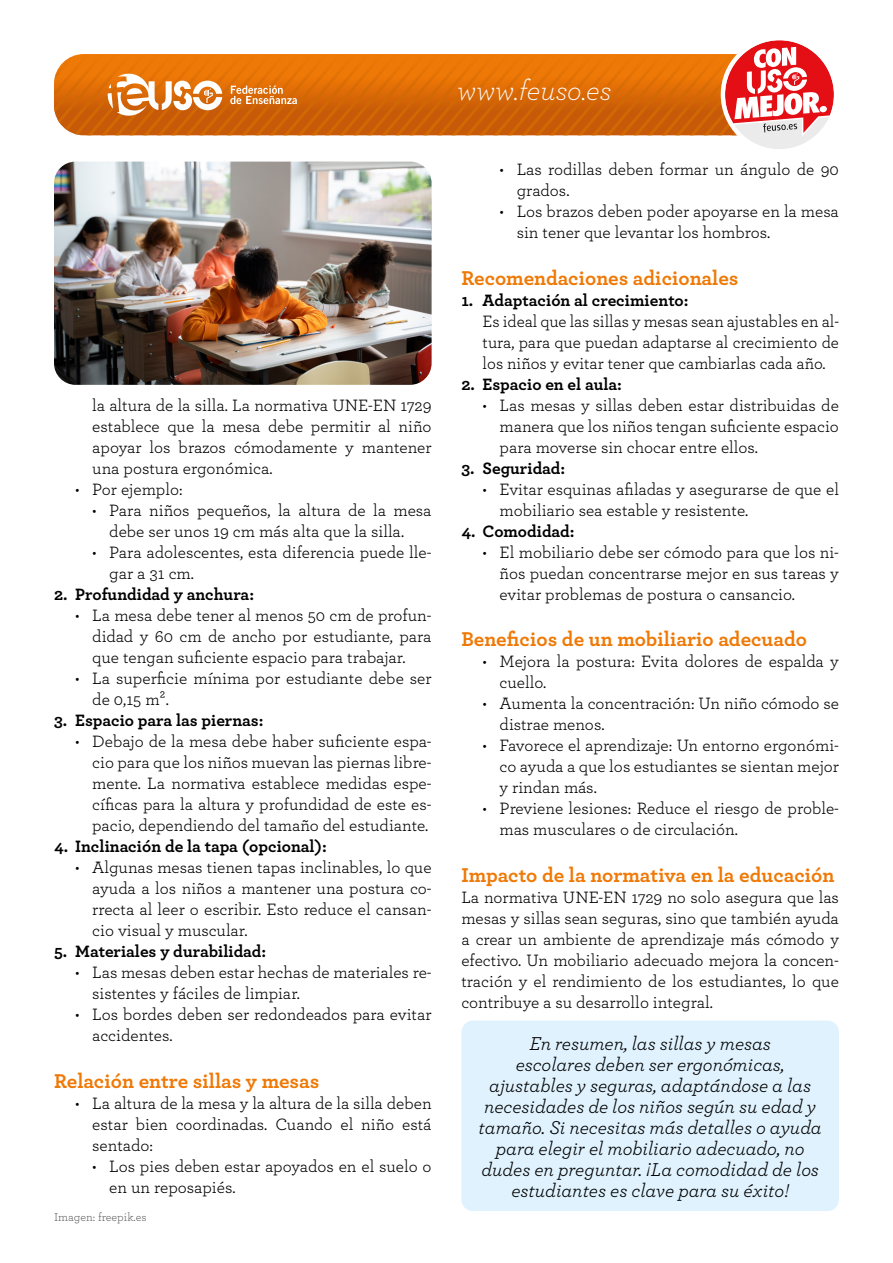
<style>
.page{position:relative;width:893px;height:1263px;background:#fff}
.page>*{position:absolute;margin:0;border:0;box-sizing:border-box;transform-origin:0 0}
.t1{font:italic 300 29.4px "Archer Pro";color:#fff}
.t2{font:700 21px "Archer Pro";color:#ef7906}
.t3{font:italic 19.5px/21px "Archer Pro";color:#000;text-align:center}
.t4{font:17.25px/21px "Archer Pro";color:#000}
.t5{font:700 17.25px "Archer Pro";color:#000}
.t6{font:12px "Archer Pro";color:#000}
</style>
<div class="page">
<div style="left:461px;top:1020px;width:378px;height:191px;background:#dff2fd;border-radius:12px"></div>
<div style="left:721px;top:36px;width:117px;height:117px;border:4px solid #fff;border-radius:50%"></div>
<svg style="left:54px;top:40px;width:780px;height:109px"></svg>
<img style="left:54px;top:162px;width:378px;height:223px">
<p class="t4" style="left:92px;top:394px;width:341px;text-align:justify">la altura de la silla. La normativa UNE-EN 1729 establece que la mesa debe permitir al niño apoyar los brazos cómodamente y mantener una postura ergonómica.</p>
<p class="t4" style="left:75px;top:478px;width:109px">• Por ejemplo:</p>
<p class="t4" style="left:109px;top:499px;width:324px;text-indent:-17px">• Para niños pequeños, la altura de la mesa debe ser unos 19 cm más alta que la silla.</p>
<p class="t4" style="left:109px;top:541px;width:324px;text-indent:-17px">• Para adolescentes, esta diferencia puede lle&shy;gar a 31 cm.</p>
<p class="t5" style="left:54px;top:581px;width:202px">2. Profundidad y anchura:</p>
<p class="t4" style="left:92px;top:604px;width:341px;text-align:justify;text-indent:-17px">• La mesa debe tener al menos 50 cm de profun&shy;didad y 60 cm de ancho por estudiante, para que tengan suficiente espacio para trabajar.</p>
<p class="t4" style="left:92px;top:667px;width:341px;text-indent:-17px">• La superficie mínima por estudiante debe ser de 0,15 m².</p>
<p class="t5" style="left:54px;top:707px;width:211px">3. Espacio para las piernas:</p>
<p class="t4" style="left:92px;top:730px;width:341px;text-align:justify;text-indent:-17px">• Debajo de la mesa debe haber suficiente espa&shy;cio para que los niños muevan las piernas libre&shy;mente. La normativa establece medidas espe&shy;cíficas para la altura y profundidad de este es&shy;pacio, dependiendo del tamaño del estudiante.</p>
<p class="t5" style="left:54px;top:833px;width:274px">4. Inclinación de la tapa (opcional):</p>
<p class="t4" style="left:92px;top:856px;width:341px;text-align:justify;text-indent:-17px">• Algunas mesas tienen tapas inclinables, lo que ayuda a los niños a mantener una postura co&shy;rrecta al leer o escribir. Esto reduce el cansan&shy;cio visual y muscular.</p>
<p class="t5" style="left:54px;top:938px;width:214px">5. Materiales y durabilidad:</p>
<p class="t4" style="left:92px;top:961px;width:341px;text-indent:-17px">• Las mesas deben estar hechas de materiales re&shy;sistentes y fáciles de limpiar.</p>
<p class="t4" style="left:92px;top:1003px;width:341px;text-indent:-17px">• Los bordes deben ser redondeados para evitar accidentes.</p>
<p class="t2" style="left:54px;top:1064px;width:267px">Relación entre sillas y mesas</p>
<p class="t4" style="left:92px;top:1092px;width:341px;text-align:justify;text-indent:-17px">• La altura de la mesa y la altura de la silla deben estar bien coordinadas. Cuando el niño está sentado:</p>
<p class="t4" style="left:109px;top:1155px;width:324px;text-indent:-17px">• Los pies deben estar apoyados en el suelo o en un reposapiés.</p>
<p class="t6" style="left:54px;top:1208px;width:94px">Imagen: freepik.es</p>
<h1 class="t1" style="left:458px;top:71px;width:155px">www.feuso.es</h1>
<p class="t4" style="left:517px;top:158px;width:324px;text-indent:-17px">• Las rodillas deben formar un ángulo de 90 grados.</p>
<p class="t4" style="left:517px;top:200px;width:324px;text-indent:-17px">• Los brazos deben poder apoyarse en la mesa sin tener que levantar los hombros.</p>
<p class="t2" style="left:461px;top:261px;width:279px">Recomendaciones adicionales</p>
<p class="t5" style="left:461px;top:286px;width:229px">1. Adaptación al crecimiento:</p>
<p class="t4" style="left:483px;top:310px;width:358px;text-align:justify">Es ideal que las sillas y mesas sean ajustables en al&shy;tura, para que puedan adaptarse al crecimiento de los niños y evitar tener que cambiarlas cada año.</p>
<p class="t5" style="left:461px;top:370px;width:162px">2. Espacio en el aula:</p>
<p class="t4" style="left:500px;top:394px;width:341px;text-align:justify;text-indent:-17px">• Las mesas y sillas deben estar distribuidas de manera que los niños tengan suficiente espacio para moverse sin chocar entre ellos.</p>
<p class="t5" style="left:461px;top:454px;width:106px">3. Seguridad:</p>
<p class="t4" style="left:500px;top:478px;width:341px;text-indent:-17px">• Evitar esquinas afiladas y asegurarse de que el mobiliario sea estable y resistente.</p>
<p class="t5" style="left:461px;top:517px;width:115px">4. Comodidad:</p>
<p class="t4" style="left:500px;top:541px;width:341px;text-align:justify;text-indent:-17px">• El mobiliario debe ser cómodo para que los ni&shy;ños puedan concentrarse mejor en sus tareas y evitar problemas de postura o cansancio.</p>
<p class="t2" style="left:461px;top:623px;width:347px">Beneficios de un mobiliario adecuado</p>
<p class="t4" style="left:500px;top:650px;width:341px;text-indent:-17px">• Mejora la postura: Evita dolores de espalda y cuello.</p>
<p class="t4" style="left:500px;top:692px;width:341px;text-indent:-17px">• Aumenta la concentración: Un niño cómodo se distrae menos.</p>
<p class="t4" style="left:500px;top:734px;width:341px;text-align:justify;text-indent:-17px">• Favorece el aprendizaje: Un entorno ergonómi&shy;co ayuda a que los estudiantes se sientan mejor y rindan más.</p>
<p class="t4" style="left:500px;top:797px;width:341px;text-indent:-17px">• Previene lesiones: Reduce el riesgo de proble&shy;mas musculares o de circulación.</p>
<p class="t2" style="left:461px;top:858px;width:375px">Impacto de la normativa en la educación</p>
<p class="t4" style="left:461px;top:886px;width:379px;text-align:justify">La normativa UNE-EN 1729 no solo asegura que las mesas y sillas sean seguras, sino que también ayuda a crear un ambiente de aprendizaje más cómodo y efectivo. Un mobiliario adecuado mejora la concen&shy;tración y el rendimiento de los estudiantes, lo que contribuye a su desarrollo integral.</p>
<p class="t3" style="left:479px;top:1032px;width:345px">En resumen, las sillas y mesas<br>escolares deben ser ergonómicas, ajustables y seguras, adaptándose a las necesidades de los niños según su edad y tamaño. Si necesitas más detalles o ayuda para elegir el mobiliario adecuado, no dudes en preguntar. ¡La comodidad de los estudiantes es clave para su éxito!</p>
</div>
